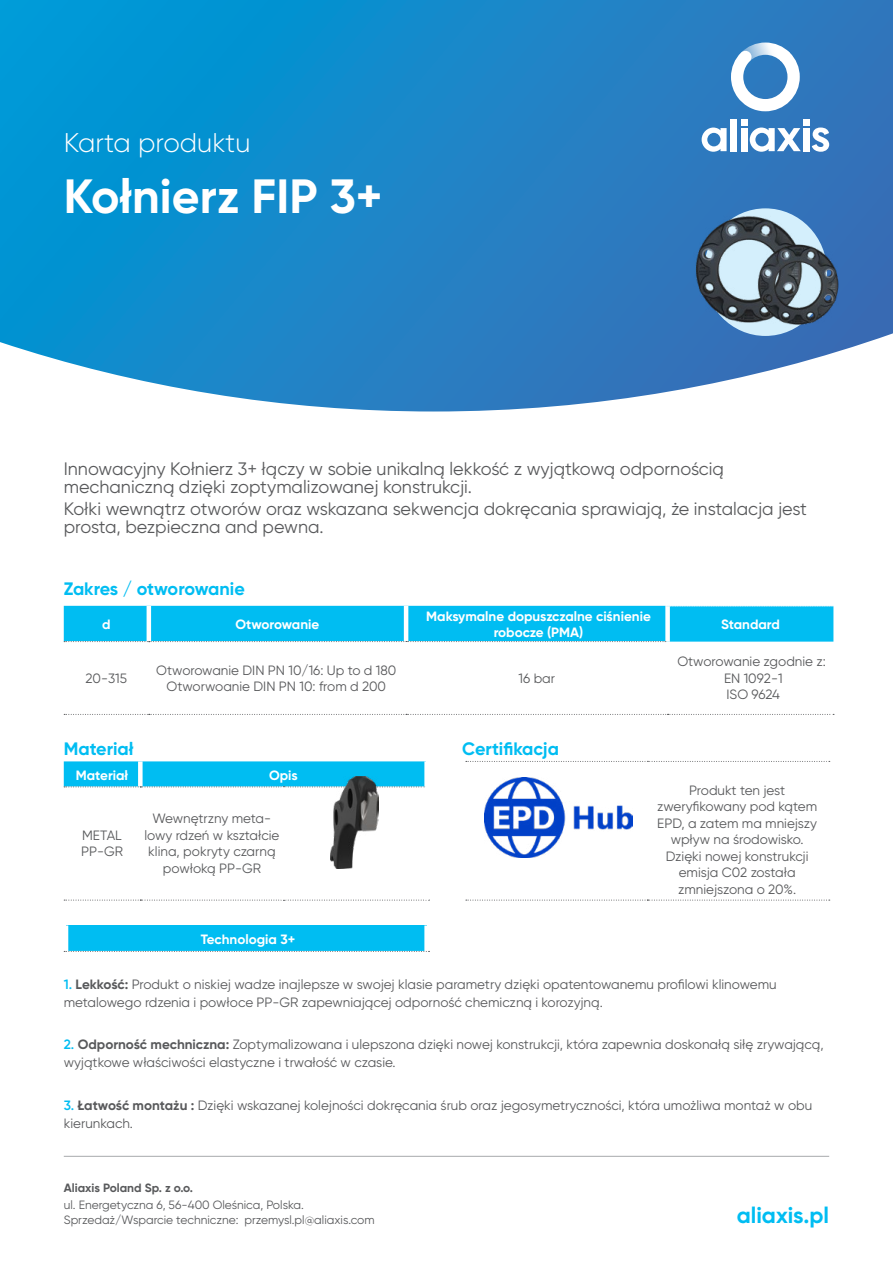
<style>
.page{position:relative;width:893px;height:1263px;background:#fff}
.page>*{position:absolute;margin:0;border:0;box-sizing:border-box;transform-origin:0 0}
.t1{font:700 48px "Gilroy";color:#fff}
.t2{font:300 27px "Gilroy";color:#fff}
.t3{font:700 22.5px "Gilroy";color:#00bdf2}
.t4{font:18px/18px "Gilroy";color:#58595b}
.t5{font:700 18px "Gilroy";color:#00bdf2}
.t6{font:13.5px/16.5px "Gilroy";color:#58595b;text-align:center}
.t7{font:700 13.5px/16.5px "Gilroy";color:#fff;text-align:center}
.t8{font:12px/15px "Gilroy";color:#58595b}
.t9{font:700 12px "Gilroy";color:#58595b}
.s1{font-weight:600;color:#00bdf2}
.s2{font-weight:700}
</style>
<div class="page">
<svg style="left:0;top:0;width:893px;height:411px;background:#298cca"></svg>
<div style="left:731px;top:119px;width:6px;height:32px;background:#fff"></div>
<svg style="left:702px;top:128px;width:25px;height:24px"></svg>
<svg style="left:741px;top:119px;width:88px;height:33px"></svg>
<svg style="left:731px;top:43px;width:69px;height:68px"></svg>
<svg style="left:64px;top:714px;width:770px;height:1px"></svg>
<svg style="left:64px;top:605px;width:770px;height:37px;background:#11c0f1"></svg>
<svg style="left:64px;top:761px;width:360px;height:26px;background:#0cbff1"></svg>
<svg style="left:64px;top:900px;width:365px;height:1px"></svg>
<svg style="left:466px;top:761px;width:364px;height:1px"></svg>
<svg style="left:466px;top:900px;width:364px;height:1px"></svg>
<div style="left:66px;top:925px;width:361px;height:26px;background:#00bdf2"></div>
<hr style="left:64px;top:925px;width:4px;height:26px;background:#fff">
<div style="left:424px;top:925px;width:5px;height:26px;background:#fff"></div>
<svg style="left:64px;top:951px;width:365px;height:1px"></svg>
<hr style="left:64px;top:1156px;width:765px;height:1px;background:#a7a9ac">
<img style="left:484px;top:777px;width:148px;height:80px">
<img style="left:651px;top:209px;width:194px;height:125px">
<img style="left:724px;top:239px;width:146px;height:94px">
<img style="left:331px;top:776px;width:47px;height:92px">
<h2 class="t2" style="left:64px;top:126px;width:188px">Karta produktu</h2>
<h1 class="t1" style="left:64px;top:166px;width:320px">Kołnierz FIP 3+</h1>
<h3 class="t4" style="left:64px;top:459px;width:662px">Innowacyjny Kołnierz 3+ łączy w sobie unikalną lekkość z wyjątkową odpornością mechaniczną dzięki zoptymalizowanej konstrukcji.</h3>
<h3 class="t4" style="left:64px;top:499px;width:745px">Kołki wewnątrz otworów oraz wskazana sekwencja dokręcania sprawiają, że instalacja jest prosta, bezpieczna and pewna.</h3>
<h3 class="t5" style="left:64px;top:578px;width:183px">Zakres / otworowanie</h3>
<p class="t7" style="left:102px;top:616px;width:10px">d</p>
<p class="t7" style="left:235px;top:616px;width:85px">Otworowanie</p>
<p class="t7" style="left:426px;top:608px;width:226px">Maksymalne dopuszczalne ciśnienie robocze (PMA)</p>
<p class="t7" style="left:721px;top:616px;width:60px">Standard</p>
<p class="t6" style="left:86px;top:670px;width:43px">20-315</p>
<p class="t6" style="left:156px;top:661px;width:242px">Otworowanie DIN PN 10/16: Up to d 180<br>Otworwoanie DIN PN 10: from d 200</p>
<p class="t6" style="left:519px;top:670px;width:38px">16 bar</p>
<p class="t6" style="left:677px;top:653px;width:150px">Otworowanie zgodnie z:<br>EN 1092-1<br>ISO 9624</p>
<h3 class="t5" style="left:64px;top:737px;width:71px">Materiał</h3>
<h3 class="t5" style="left:462px;top:737px;width:98px">Certifikacja</h3>
<p class="t7" style="left:76px;top:766px;width:54px">Materiał</p>
<p class="t7" style="left:269px;top:766px;width:30px">Opis</p>
<p class="t6" style="left:81px;top:826px;width:43px;text-align:left">METAL<br>PP-GR</p>
<p class="t6" style="left:144px;top:810px;width:137px">Wewnętrzny meta&shy;lowy rdzeń w kształcie klina, pokryty czarną powłoką PP-GR</p>
<p class="t6" style="left:657px;top:782px;width:162px">Produkt ten jest zweryfikowany pod kątem<br>EPD, a zatem ma mniejszy wpływ na środowisko.<br>Dzięki nowej konstrukcji emisja C02 została zmniejszona o 20%.</p>
<p class="t7" style="left:201px;top:931px;width:96px">Technologia 3+</p>
<p class="t6" style="left:64px;top:975px;width:714px;line-height:18px;text-align:left"><span class="s1">1.</span> <span class="s2">Lekkość:</span> Produkt o niskiej wadze inajlepsze w swojej klasie parametry dzięki opatentowanemu profilowi klinowemu metalowego rdzenia i powłoce PP-GR zapewniającej odporność chemiczną i korozyjną.</p>
<p class="t6" style="left:64px;top:1035px;width:761px;line-height:18px;text-align:left"><span class="s1">2.</span> <span class="s2">Odporność mechniczna:</span> Zoptymalizowana i ulepszona dzięki nowej konstrukcji, która zapewnia doskonałą siłę zrywającą, wyjątkowe właściwości elastyczne i trwałość w czasie.</p>
<p class="t6" style="left:64px;top:1096px;width:750px;line-height:18px;text-align:left"><span class="s1">3.</span> <span class="s2">Łatwość montażu :</span> Dzięki wskazanej kolejności dokręcania śrub oraz jegosymetryczności, która umożliwa montaż w obu kierunkach.</p>
<p class="t9" style="left:64px;top:1180px;width:131px">Aliaxis Poland Sp. z o.o.</p>
<p class="t8" style="left:64px;top:1197px;width:312px">ul. Energetyczna 6, 56-400 Oleśnica, Polska.<br>Sprzedaż/Wsparcie techniczne: przemysl.pl@aliaxis.com</p>
<h3 class="t3" style="left:737px;top:1201px;width:94px">aliaxis.pl</h3>
</div>
